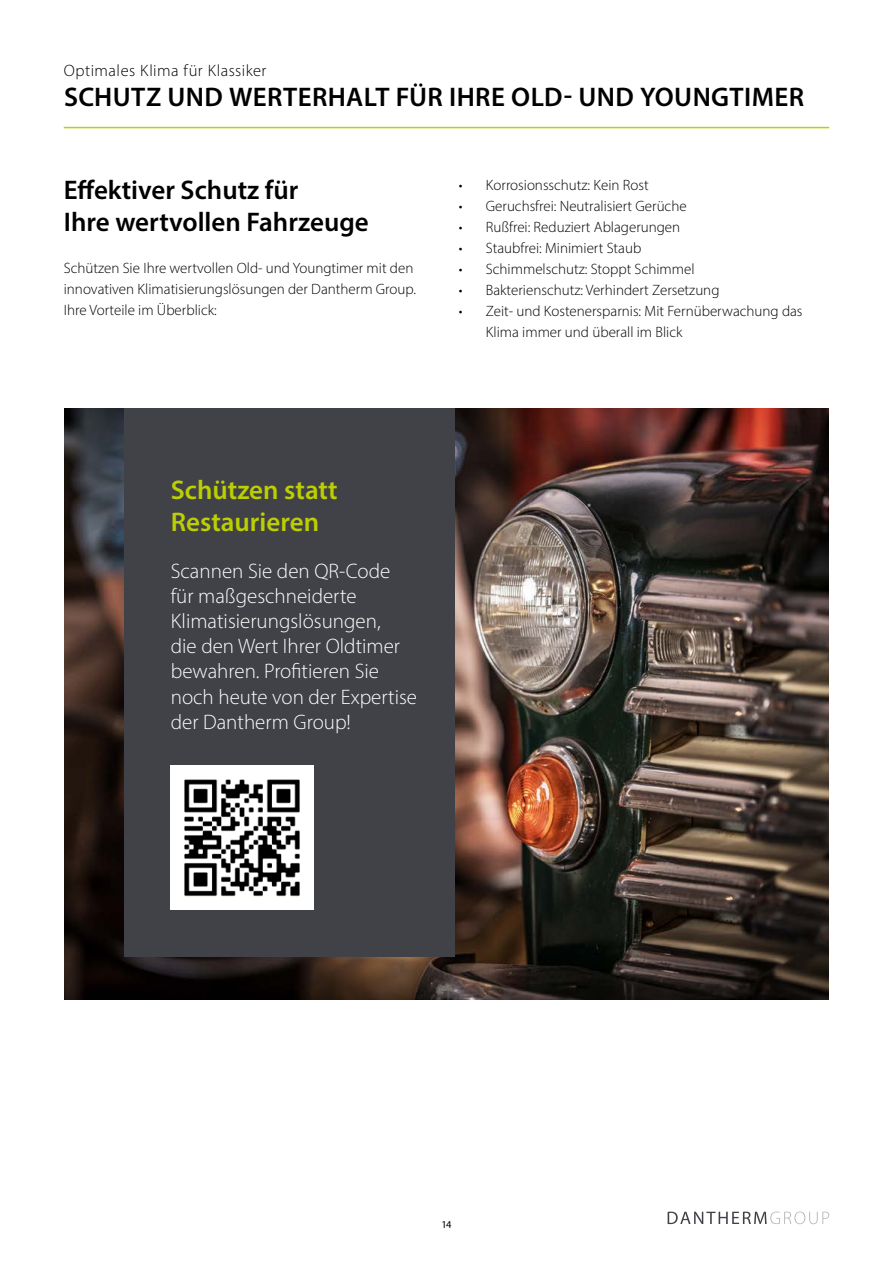
<style>
.page{position:relative;width:893px;height:1263px;background:#fff}
.page>*{position:absolute;margin:0;border:0;box-sizing:border-box;transform-origin:0 0}
.t1{font:600 27px/32.4px "Myriad Pro";letter-spacing:.005em;color:#000}
.t2{font:600 27px/32.4px "Myriad Pro";color:#bccf00}
.t3{font:300 21px/25.2px "Myriad Pro";color:#fff}
.t4{font:300 16.5px "Myriad Pro";letter-spacing:.03em;color:#000}
.t5{font:300 15px/21px "Myriad Pro";color:#000}
.t6{font:10.5px "Myriad Pro";color:#000}
</style>
<div class="page">
<svg style="left:668px;top:1211px;width:161px;height:13px"></svg>
<hr style="left:64px;top:127px;width:765px;height:1px;background:#bccf00">
<img style="left:65px;top:408px;width:763px;height:591px">
<div style="left:125px;top:408px;width:330px;height:549px;background:#414248"></div>
<img style="left:170px;top:766px;width:144px;height:143px">
<p class="t4" style="left:64px;top:61px;width:204px">Optimales Klima für Klassiker</p>
<h1 class="t1" style="left:64px;top:80px;width:742px">SCHUTZ UND WERTERHALT FÜR IHRE OLD- UND YOUNGTIMER</h1>
<h1 class="t1" style="left:64px;top:173px;width:307px">Effektiver Schutz für<br>Ihre wertvollen Fahrzeuge</h1>
<p class="t5" style="left:64px;top:258px;width:354px">Schützen Sie Ihre wertvollen Old- und Youngtimer mit den innovativen Klimatisierungslösungen der Dantherm Group.<br>Ihre Vorteile im Überblick:</p>
<p class="t5" style="left:459px;top:174px;width:191px">• Korrosionsschutz: Kein Rost</p>
<p class="t5" style="left:459px;top:195px;width:229px">• Geruchsfrei: Neutralisiert Gerüche</p>
<p class="t5" style="left:459px;top:216px;width:223px">• Rußfrei: Reduziert Ablagerungen</p>
<p class="t5" style="left:459px;top:237px;width:184px">• Staubfrei: Minimiert Staub</p>
<p class="t5" style="left:459px;top:258px;width:237px">• Schimmelschutz: Stoppt Schimmel</p>
<p class="t5" style="left:459px;top:279px;width:262px">• Bakterienschutz: Verhindert Zersetzung</p>
<p class="t5" style="left:486px;top:300px;width:318px;text-indent:-27px">• Zeit- und Kostenersparnis: Mit Fernüberwachung das<br>Klima immer und überall im Blick</p>
<h1 class="t2" style="left:171px;top:473px;width:168px">Schützen statt<br>Restaurieren</h1>
<h2 class="t3" style="left:171px;top:558px;width:248px">Scannen Sie den QR-Code für maßgeschneiderte<br>Klimatisierungslösungen,<br>die den Wert Ihrer Oldtimer bewahren. Profitieren Sie noch heute von der Expertise der Dantherm Group!</h2>
<p class="t6" style="left:441px;top:1218px;width:12px">14</p>
</div>
